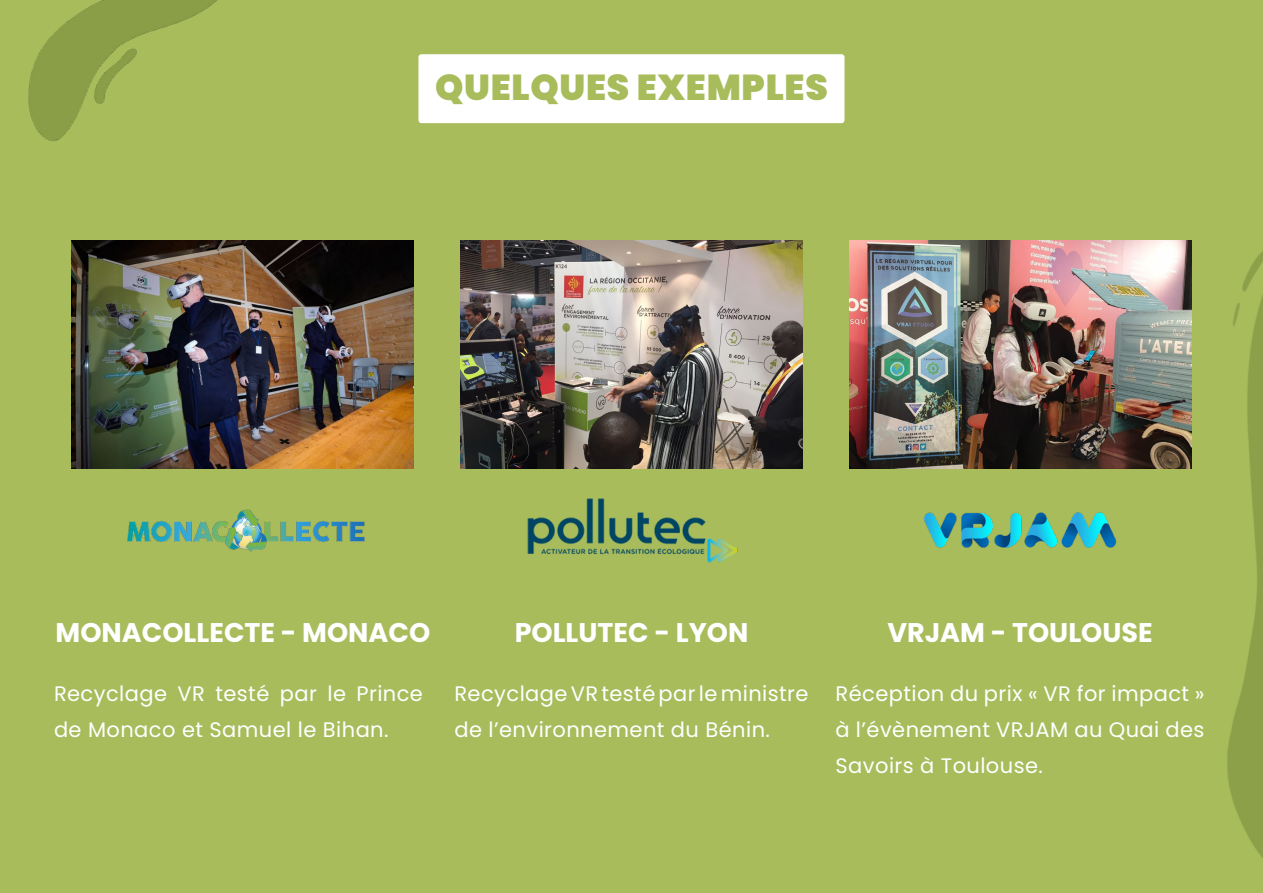
<style>
.page{position:relative;width:1263px;height:893px;background:#a8bc5c}
.page>*{position:absolute;margin:0;border:0;box-sizing:border-box;transform-origin:0 0}
.t1{font:900 36px "Poppins";letter-spacing:.02em;color:#a8bc5c}
.t2{font:700 27px "Poppins";color:#fff}
.t3{font:21px/36px "Poppins";letter-spacing:.02em;color:#fff}
</style>
<div class="page">
<img style="left:28px;top:0;width:190px;height:141px">
<img style="left:1166px;top:240px;width:97px;height:618px">
<div style="left:418px;top:54px;width:426px;height:69px;background:#fff;border-radius:3px"></div>
<img style="left:924px;top:512px;width:193px;height:36px">
<img style="left:527px;top:498px;width:211px;height:65px">
<img style="left:127px;top:509px;width:238px;height:43px">
<img style="left:72px;top:240px;width:342px;height:228px">
<img style="left:460px;top:240px;width:342px;height:228px">
<img style="left:849px;top:240px;width:342px;height:228px">
<h1 class="t1" style="left:435px;top:67px;width:394px">QUELQUES EXEMPLES</h1>
<p class="t2" style="left:56px;top:617px;width:376px">MONACOLLECTE - MONACO</p>
<p class="t2" style="left:515px;top:617px;width:235px">POLLUTEC - LYON</p>
<p class="t2" style="left:887px;top:617px;width:267px">VRJAM - TOULOUSE</p>
<p class="t3" style="left:54px;top:676px;width:370px">Recyclage VR testé par le Prince de Monaco et Samuel le Bihan.</p>
<p class="t3" style="left:835px;top:676px;width:370px;text-align:justify">Réception du prix « VR for impact » à l’évènement VRJAM au Quai des Savoirs à Toulouse.</p>
<p class="t3" style="left:454px;top:676px;width:356px">Recyclage VR testé par le ministre de l’environnement du Bénin.</p>
</div>
